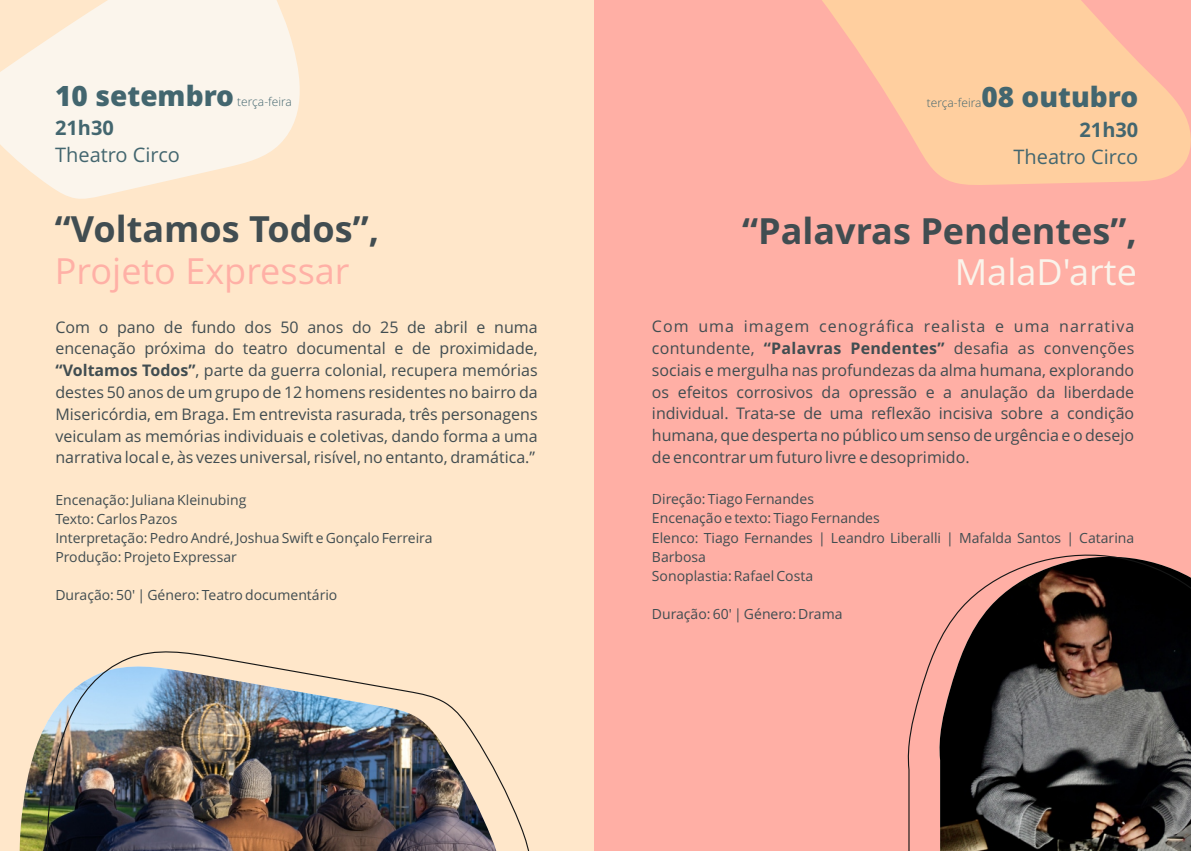
<style>
.page{position:relative;width:1191px;height:851px;background:#fff}
.page>*{position:absolute;margin:0;border:0;box-sizing:border-box;transform-origin:0 0}
.t1{font:700 36px "Open Sans";color:#414d51}
.t2{font:36px "Open Sans";color:#ffb0a6}
.t3{font:36px "Open Sans";color:#faf4eb}
.t4{font:800 28px "Open Sans";color:#43666f}
.t5{font:20px "Open Sans";color:#43666f}
.t6{font:700 20px "Open Sans";color:#43666f}
.t7{font:16px/21.8px "Open Sans";color:#414d51;text-align:justify}
.t8{font:14px/19px "Open Sans";color:#414d51}
.t9{font:300 12px "Open Sans";color:#43666f}
.s1{font-weight:700}
</style>
<div class="page">
<div style="left:0;top:0;width:595px;height:850px;background:#ffe7ca"></div>
<svg style="left:0;top:0;width:300px;height:199px;fill:#fbf5ec"></svg>
<img style="left:19px;top:735px;width:22px;height:115px">
<img style="left:41px;top:651px;width:488px;height:199px">
<div style="left:594px;top:0;width:597px;height:850px;background:#ffafa5"></div>
<svg style="left:822px;top:0;width:369px;height:185px;fill:#ffcf9f"></svg>
<svg style="left:907px;top:554px;width:284px;height:296px"></svg>
<h2 class="t4" style="left:55px;top:84px;width:180px">10 setembro</h2>
<p class="t9" style="left:237px;top:96px;width:56px">terça-feira</p>
<p class="t6" style="left:55px;top:120px;width:60px">21h30</p>
<p class="t5" style="left:55px;top:147px;width:126px">Theatro Circo</p>
<h2 class="t4" style="left:981px;top:86px;width:158px">08 outubro</h2>
<p class="t6" style="left:1079px;top:121px;width:60px">21h30</p>
<p class="t5" style="left:1013px;top:149px;width:126px">Theatro Circo</p>
<p class="t9" style="left:927px;top:98px;width:56px">terça-feira</p>
<h1 class="t1" style="left:55px;top:215px;width:326px">“Voltamos Todos”,</h1>
<h1 class="t2" style="left:55px;top:256px;width:296px">Projeto Expressar</h1>
<h1 class="t1" style="left:742px;top:216px;width:396px">“Palavras Pendentes”,</h1>
<h1 class="t3" style="left:954px;top:258px;width:184px">MalaD'arte</h1>
<p class="t7" style="left:55px;top:317px;width:484px">Com o pano de fundo dos 50 anos do 25 de abril e numa encenação próxima do teatro documental e de proximidade, <span class="s1">“Voltamos Todos”</span>, parte da guerra colonial, recupera memórias destes 50 anos de um grupo de 12 homens residentes no bairro da Misericórdia, em Braga. Em entrevista rasurada, três personagens veiculam as memórias individuais e coletivas, dando forma a uma narrativa local e, às vezes universal, risível, no entanto, dramática.”</p>
<p class="t8" style="left:55px;top:491px;width:379px">Encenação: Juliana Kleinubing<br>Texto: Carlos Pazos<br>Interpretação: Pedro André, Joshua Swift e Gonçalo Ferreira Produção: Projeto Expressar</p>
<p class="t8" style="left:55px;top:587px;width:283px">Duração: 50' | Género: Teatro documentário</p>
<p class="t7" style="left:652px;top:317px;width:484px">Com uma imagem cenográfica realista e uma narrativa contundente, <span class="s1">“Palavras Pendentes”</span> desafia as convenções sociais e mergulha nas profundezas da alma humana, explorando os efeitos corrosivos da opressão e a anulação da liberdade individual. Trata-se de uma reflexão incisiva sobre a condição humana, que desperta no público um senso de urgência e o desejo de encontrar um futuro livre e desoprimido.</p>
<p class="t8" style="left:652px;top:491px;width:484px">Direção: Tiago Fernandes<br>Encenação e texto: Tiago Fernandes<br>Elenco: Tiago Fernandes | Leandro Liberalli | Mafalda Santos | Catarina Barbosa<br>Sonoplastia: Rafael Costa</p>
<p class="t8" style="left:652px;top:605px;width:192px">Duração: 60' | Género: Drama</p>
</div>
